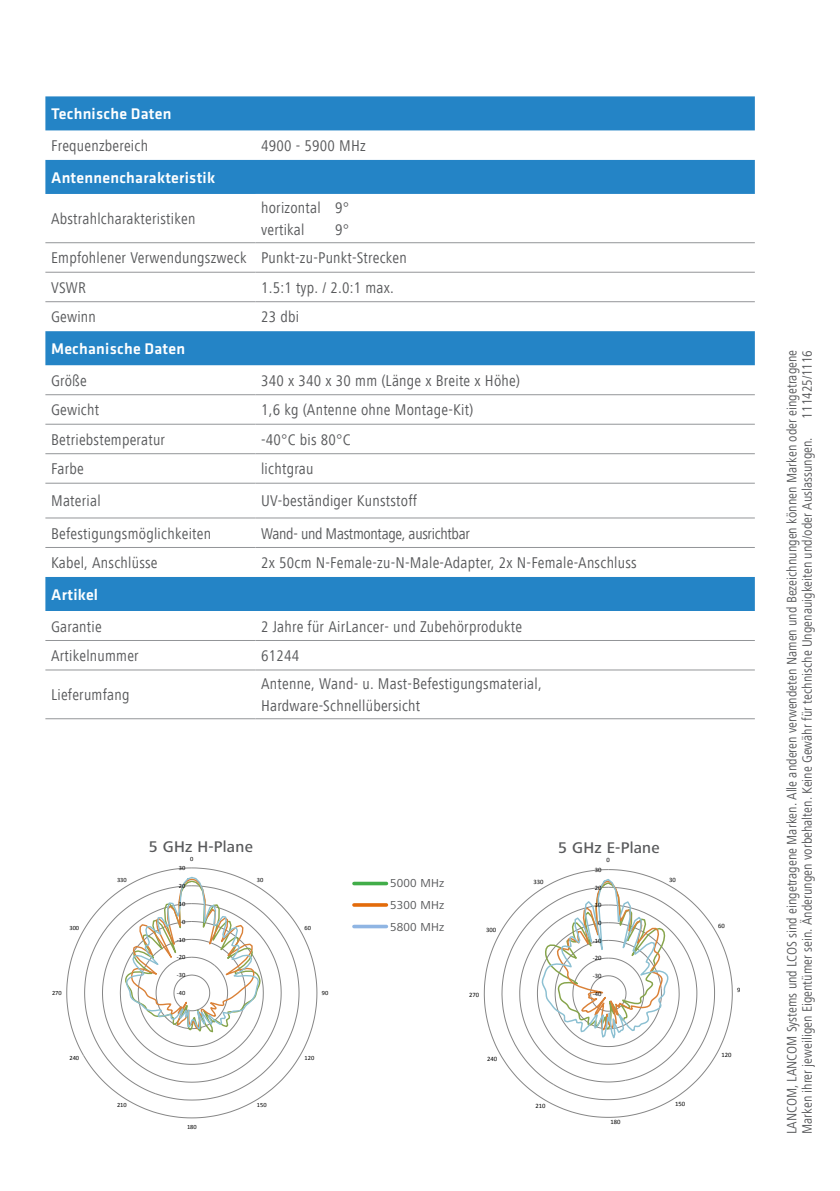
<style>
.page{position:relative;width:840px;height:1191px;background:#fff}
.page>*{position:absolute;margin:0;border:0;box-sizing:border-box;transform-origin:0 0}
.t1{font:condensed 16px/22px "Frutiger Next LT";letter-spacing:.015em;color:#58595b}
.t2{font:500 16px "Klavika Basic";letter-spacing:.015em;color:#fff}
.t3{font:condensed 16px "Frutiger Next LT";letter-spacing:-.02em;color:#58595b}
.t4{font:500 16px "Frutiger Next Pro";letter-spacing:.015em;color:#58595b}
.t5{font:condensed 14px/15px "Frutiger Next LT";color:#58595b}
.t6{font:12px/22px "Frutiger Next Pro";letter-spacing:.015em;color:#58595b;text-align:justify}
.t7{font:700 12px "Calibri";color:#000}
.t8{font:700 11.6px "Calibri";color:#000}
.t9{font:6.6px "Calibri";color:#000}
.t10{font:6.4px "Calibri";color:#000}
</style>
<div class="page">
<svg style="left:45px;top:96px;width:709px;height:98px;fill:#2484c6"></svg>
<svg style="left:45px;top:243px;width:709px;height:428px"></svg>
<div style="left:45px;top:331px;width:709px;height:34px;background:#2484c6"></div>
<div style="left:45px;top:577px;width:709px;height:34px;background:#2484c6"></div>
<hr style="left:45px;top:242px;width:210px;height:1px;background:#939598">
<hr style="left:255px;top:242px;width:499px;height:1px;background:#939598">
<hr style="left:45px;top:272px;width:210px;height:1px;background:#939598">
<hr style="left:255px;top:272px;width:499px;height:1px;background:#939598">
<hr style="left:45px;top:301px;width:210px;height:1px;background:#939598">
<hr style="left:255px;top:301px;width:499px;height:1px;background:#939598">
<hr style="left:45px;top:394px;width:210px;height:1px;background:#939598">
<hr style="left:255px;top:394px;width:499px;height:1px;background:#939598">
<hr style="left:45px;top:424px;width:210px;height:1px;background:#939598">
<hr style="left:255px;top:424px;width:499px;height:1px;background:#939598">
<hr style="left:45px;top:453px;width:210px;height:1px;background:#939598">
<hr style="left:255px;top:453px;width:499px;height:1px;background:#939598">
<hr style="left:45px;top:483px;width:210px;height:1px;background:#939598">
<hr style="left:255px;top:483px;width:499px;height:1px;background:#939598">
<hr style="left:45px;top:517px;width:210px;height:1px;background:#939598">
<hr style="left:255px;top:517px;width:499px;height:1px;background:#939598">
<hr style="left:45px;top:547px;width:210px;height:1px;background:#939598">
<hr style="left:255px;top:547px;width:499px;height:1px;background:#939598">
<hr style="left:45px;top:640px;width:210px;height:1px;background:#939598">
<hr style="left:255px;top:640px;width:499px;height:1px;background:#939598">
<hr style="left:45px;top:669px;width:210px;height:1px;background:#939598">
<hr style="left:255px;top:669px;width:499px;height:1px;background:#939598">
<hr style="left:255px;top:718px;width:499px;height:1px;background:#939598">
<hr style="left:45px;top:718px;width:210px;height:1px;background:#939598">
<svg style="left:354px;top:881px;width:32px;height:4px"></svg>
<svg style="left:354px;top:924px;width:32px;height:4px"></svg>
<hr style="left:354px;top:903px;width:32px;height:3px;background:#e36b0a">
<svg style="left:99px;top:905px;width:218px;height:213px"></svg>
<svg style="left:66px;top:867px;width:215px;height:210px"></svg>
<svg style="left:519px;top:906px;width:213px;height:211px"></svg>
<svg style="left:483px;top:869px;width:214px;height:211px"></svg>
<p class="t2" style="left:51px;top:103px;width:122px">Technische Daten</p>
<p class="t1" style="left:51px;top:135px;width:98px">Frequenzbereich</p>
<p class="t1" style="left:261px;top:135px;width:106px">4900 - 5900 MHz</p>
<p class="t2" style="left:51px;top:167px;width:165px">Antennencharakteristik</p>
<p class="t1" style="left:51px;top:208px;width:146px">Abstrahlcharakteristiken</p>
<p class="t1" style="left:261px;top:197px;width:90px">horizontal 9° vertikal</p>
<p class="t1" style="left:51px;top:215px;width:357px;line-height:28.8px;text-indent:284px">9°<br>Empfohlener Verwendungszweck Punkt-zu-Punkt-Strecken<br>VSWR</p>
<p class="t1" style="left:261px;top:276px;width:134px">1.5:1 typ. / 2.0:1 max.</p>
<p class="t1" style="left:51px;top:306px;width:46px">Gewinn</p>
<p class="t1" style="left:261px;top:306px;width:39px">23 dbi</p>
<p class="t2" style="left:51px;top:338px;width:135px">Mechanische Daten</p>
<p class="t1" style="left:51px;top:369px;width:37px">Größe</p>
<p class="t1" style="left:261px;top:369px;width:260px">340 x 340 x 30 mm (Länge x Breite x Höhe)</p>
<p class="t1" style="left:51px;top:399px;width:50px">Gewicht</p>
<p class="t1" style="left:261px;top:399px;width:214px">1,6 kg (Antenne ohne Montage-Kit)</p>
<p class="t1" style="left:51px;top:428px;width:115px">Betriebstemperatur</p>
<p class="t1" style="left:261px;top:428px;width:91px">-40°C bis 80°C</p>
<p class="t1" style="left:51px;top:458px;width:34px">Farbe</p>
<p class="t1" style="left:261px;top:458px;width:54px">lichtgrau</p>
<p class="t1" style="left:51px;top:490px;width:51px">Material</p>
<p class="t1" style="left:261px;top:490px;width:157px">UV-beständiger Kunststoff</p>
<p class="t1" style="left:51px;top:522px;width:161px">Befestigungsmöglichkeiten</p>
<p class="t3" style="left:261px;top:524px;width:210px">Wand- und Mastmontage, ausrichtbar</p>
<p class="t1" style="left:51px;top:552px;width:108px">Kabel, Anschlüsse</p>
<p class="t1" style="left:261px;top:552px;width:377px">2x 50cm N-Female-zu-N-Male-Adapter, 2x N-Female-Anschluss</p>
<p class="t2" style="left:51px;top:584px;width:49px">Artikel</p>
<p class="t1" style="left:51px;top:615px;width:52px">Garantie</p>
<p class="t1" style="left:261px;top:615px;width:262px">2 Jahre für AirLancer- und Zubehörprodukte</p>
<p class="t1" style="left:51px;top:645px;width:89px">Artikelnummer</p>
<p class="t1" style="left:261px;top:645px;width:40px">61244</p>
<p class="t1" style="left:51px;top:684px;width:80px">Lieferumfang</p>
<p class="t1" style="left:261px;top:673px;width:282px">Antenne, Wand- u. Mast-Befestigungsmaterial,<br>Hardware-Schnellübersicht</p>
<p class="t10" style="left:69px;top:923px;width:11px">300</p>
<p class="t10" style="left:52px;top:988px;width:11px">270</p>
<p class="t10" style="left:69px;top:1053px;width:11px">240</p>
<p class="t10" style="left:117px;top:876px;width:11px">330</p>
<p class="t4" style="left:149px;top:837px;width:105px">5 GHz H-Plane</p>
<p class="t4" style="left:558px;top:838px;width:103px">5 GHz E-Plane</p>
<p class="t8" style="left:179px;top:839px;width:76px">Port 1 - H-Plane</p>
<p class="t7" style="left:595px;top:839px;width:77px">Port 1 - E-Plane</p>
<p class="t10" style="left:190px;top:854px;width:5px">0</p>
<p class="t9" style="left:606px;top:855px;width:5px">0</p>
<p class="t10" style="left:179px;top:864px;width:8px">30</p>
<p class="t9" style="left:594px;top:865px;width:8px">30</p>
<p class="t10" style="left:179px;top:881px;width:8px">20</p>
<p class="t10" style="left:179px;top:899px;width:8px">10</p>
<p class="t10" style="left:182px;top:917px;width:5px">0</p>
<p class="t10" style="left:257px;top:876px;width:8px">30</p>
<p class="t10" style="left:304px;top:923px;width:8px">60</p>
<p class="t6" style="left:390px;top:872px;width:55px">5000 MHz 5300 MHz 5800 MHz</p>
<p class="t9" style="left:486px;top:925px;width:12px">300</p>
<p class="t9" style="left:533px;top:877px;width:12px">330</p>
<p class="t9" style="left:594px;top:883px;width:8px">20</p>
<p class="t9" style="left:594px;top:901px;width:8px">10</p>
<p class="t9" style="left:598px;top:918px;width:5px">0</p>
<p class="t9" style="left:668px;top:875px;width:8px">30</p>
<p class="t10" style="left:177px;top:935px;width:10px">-10</p>
<p class="t9" style="left:592px;top:936px;width:10px">-10</p>
<p class="t10" style="left:177px;top:953px;width:10px">-20</p>
<p class="t9" style="left:592px;top:954px;width:10px">-20</p>
<p class="t10" style="left:177px;top:971px;width:10px">-30</p>
<p class="t9" style="left:592px;top:971px;width:10px">-30</p>
<p class="t10" style="left:177px;top:989px;width:10px">-40</p>
<p class="t10" style="left:322px;top:988px;width:8px">90</p>
<p class="t9" style="left:469px;top:990px;width:12px">270</p>
<p class="t9" style="left:592px;top:989px;width:10px">-40</p>
<p class="t10" style="left:117px;top:1101px;width:11px">210</p>
<p class="t10" style="left:187px;top:1122px;width:11px">180</p>
<p class="t10" style="left:257px;top:1101px;width:11px">150</p>
<p class="t10" style="left:304px;top:1053px;width:11px">120</p>
<p class="t9" style="left:487px;top:1054px;width:12px">240</p>
<p class="t9" style="left:535px;top:1101px;width:12px">210</p>
<p class="t9" style="left:610px;top:1117px;width:12px">180</p>
<p class="t9" style="left:674px;top:1099px;width:12px">150</p>
<p class="t9" style="left:717px;top:921px;width:8px">60</p>
<p class="t9" style="left:736px;top:985px;width:8px">90</p>
<p class="t9" style="left:721px;top:1050px;width:12px">120</p>
<p class="t5" style="left:784px;top:1134px;width:786px;rotate:-90deg">LANCOM, LANCOM Systems und LCOS sind eingetragene Marken. Alle anderen verwendeten Namen und Bezeichnungen können Marken oder eingetragene<br>Marken ihrer jeweiligen Eigentümer sein. Änderungen vorbehalten. Keine Gewähr für technische Ungenauigkeiten und/oder Auslassungen.</p>
<p class="t5" style="left:799px;top:418px;width:70px;rotate:-90deg">111425/1116</p>
</div>
